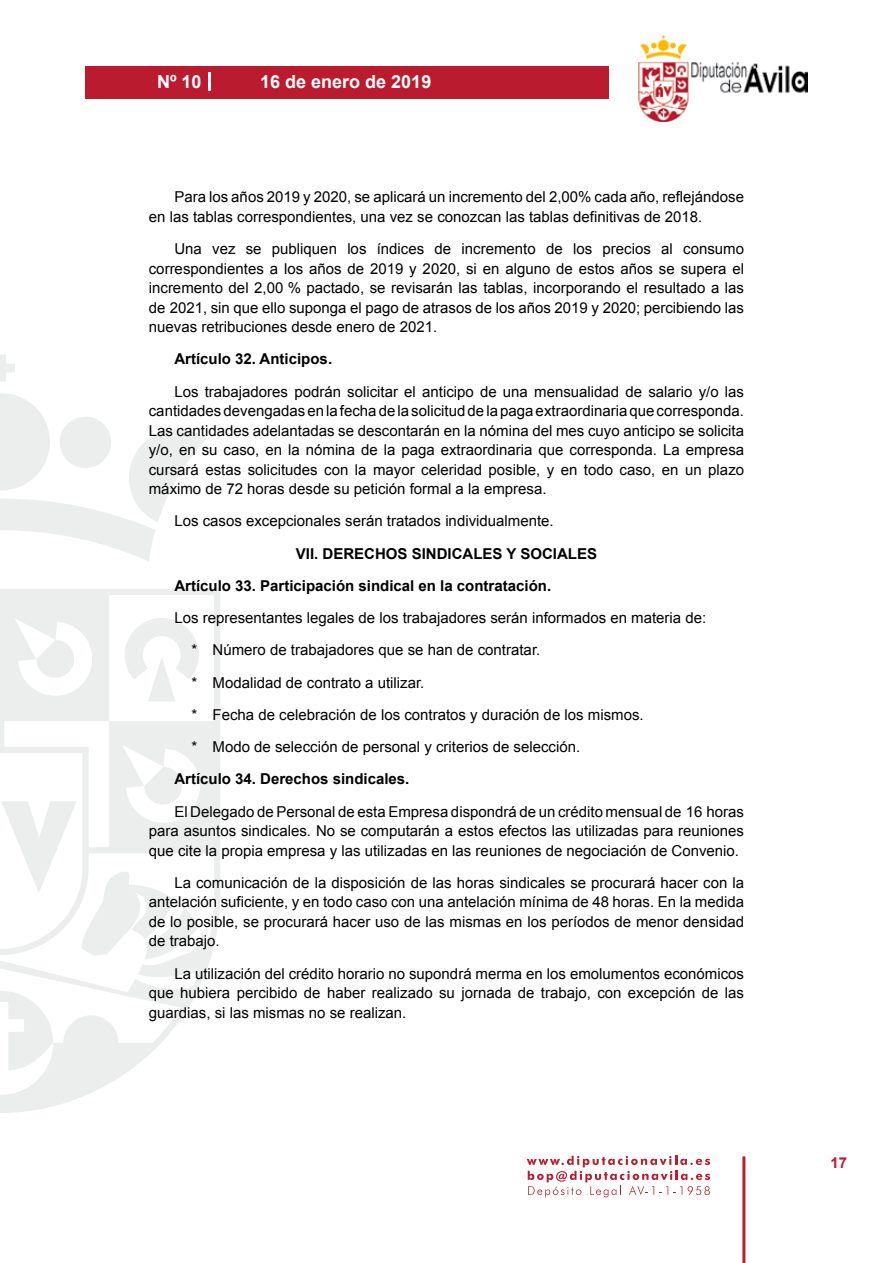
<style>
.page{position:relative;width:893px;height:1263px;background:#fff}
.page>*{position:absolute;margin:0;border:0;box-sizing:border-box;transform-origin:0 0}
.t1{font:700 18px "Arial";color:#fff}
.t2{font:15px/19.5px "Arial";color:#000;text-align:justify}
.t3{font:700 15px/32.2px "Arial";color:#000}
.t4{font:700 15px "Arial";color:#ba1b2f}
</style>
<div class="page">
<svg style="left:527px;top:1156px;width:183px;height:41px"></svg>
<div style="left:85px;top:66px;width:523px;height:33px;background:#ba1b2f"></div>
<img style="left:638px;top:36px;width:170px;height:86px">
<hr style="left:742px;top:1156px;width:3px;height:107px;background:#ba1b2f">
<svg style="left:208px;top:72px;width:2px;height:18px"></svg>
<svg style="left:0;top:355px;width:15px;height:27px"></svg>
<svg style="left:0;top:393px;width:206px;height:168px"></svg>
<svg style="left:0;top:589px;width:220px;height:524px"></svg>
<svg style="left:36px;top:640px;width:40px;height:40px"></svg>
<svg style="left:125px;top:618px;width:74px;height:83px"></svg>
<svg style="left:0;top:991px;width:53px;height:79px"></svg>
<svg style="left:1px;top:767px;width:198px;height:192px"></svg>
<p class="t1" style="left:157px;top:69px;width:46px">Nº 10</p>
<p class="t1" style="left:260px;top:69px;width:173px">16 de enero de 2019</p>
<p class="t2" style="left:149px;top:187px;width:597px;text-indent:26px">Para los años 2019 y 2020, se aplicará un incremento del 2,00% cada año, reflejándose en las tablas correspondientes, una vez se conozcan las tablas definitivas de 2018.</p>
<p class="t2" style="left:149px;top:239px;width:597px;text-indent:26px">Una vez se publiquen los índices de incremento de los precios al consumo correspondientes a los años de 2019 y 2020, si en alguno de estos años se supera el incremento del 2,00 % pactado, se revisarán las tablas, incorporando el resultado a las de 2021, sin que ello suponga el pago de atrasos de los años 2019 y 2020; percibiendo las nuevas retribuciones desde enero de 2021.</p>
<p class="t3" style="left:174px;top:343px;width:159px">Artículo 32. Anticipos.</p>
<p class="t2" style="left:149px;top:382px;width:597px;text-indent:26px">Los trabajadores podrán solicitar el anticipo de una mensualidad de salario y/o las cantidades devengadas en la fecha de la solicitud de la paga extraordinaria que corresponda.<br>Las cantidades adelantadas se descontarán en la nómina del mes cuyo anticipo se solicita y/o, en su caso, en la nómina de la paga extraordinaria que corresponda. La empresa cursará estas solicitudes con la mayor celeridad posible, y en todo caso, en un plazo máximo de 72 horas desde su petición formal a la empresa.</p>
<p class="t2" style="left:174px;top:511px;width:381px">Los casos excepcionales serán tratados individualmente.</p>
<p class="t3" style="left:174px;top:538px;width:424px;text-indent:122px">VII. DERECHOS SINDICALES Y SOCIALES<br>Artículo 33. Participación sindical en la contratación.</p>
<p class="t2" style="left:191px;top:602px;width:516px;line-height:32.2px;text-align:left;text-indent:-17px">Los representantes legales de los trabajadores serán informados en materia de: * Número de trabajadores que se han de contratar.<br>* Modalidad de contrato a utilizar.<br>* Fecha de celebración de los contratos y duración de los mismos.<br>* Modo de selección de personal y criterios de selección.</p>
<p class="t3" style="left:174px;top:763px;width:237px">Artículo 34. Derechos sindicales.</p>
<p class="t2" style="left:149px;top:802px;width:597px;text-indent:26px">El Delegado de Personal de esta Empresa dispondrá de un crédito mensual de 16 horas para asuntos sindicales. No se computarán a estos efectos las utilizadas para reuniones que cite la propia empresa y las utilizadas en las reuniones de negociación de Convenio.</p>
<p class="t2" style="left:149px;top:873px;width:597px;text-indent:26px">La comunicación de la disposición de las horas sindicales se procurará hacer con la antelación suficiente, y en todo caso con una antelación mínima de 48 horas. En la medida de lo posible, se procurará hacer uso de las mismas en los períodos de menor densidad de trabajo.</p>
<p class="t2" style="left:149px;top:964px;width:597px;text-indent:26px">La utilización del crédito horario no supondrá merma en los emolumentos económicos que hubiera percibido de haber realizado su jornada de trabajo, con excepción de las guardias, si las mismas no se realizan.</p>
<p class="t4" style="left:831px;top:1153px;width:18px">17</p>
</div>
